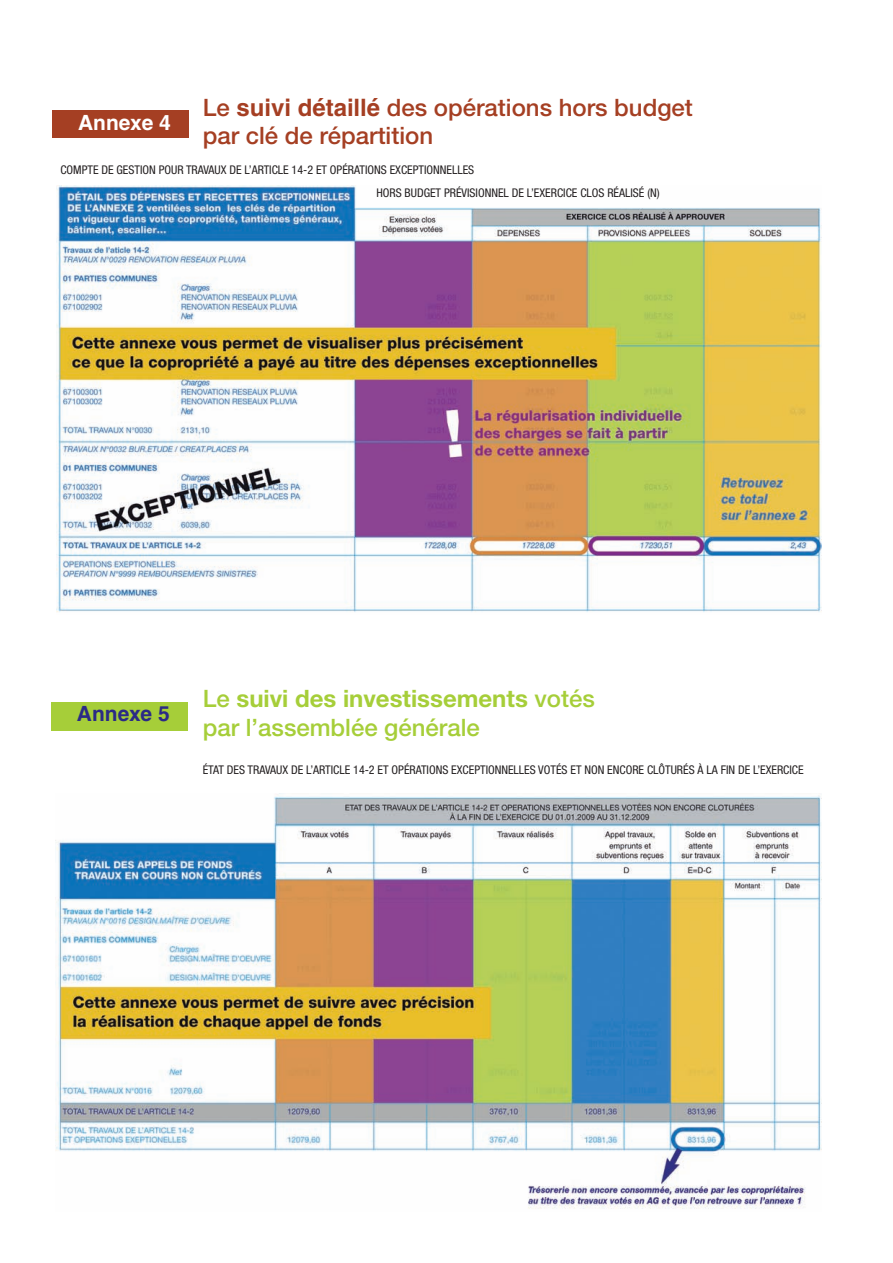
<style>
.page{position:relative;width:893px;height:1263px;background:#fff}
.page>*{position:absolute;margin:0;border:0;box-sizing:border-box;transform-origin:0 0}
.t1{font:500 24px/28.7px "Helvetica Neue";color:#a53f23}
.t2{font:500 24px/28.8px "Helvetica Neue";color:#a6ce39}
.t3{font:700 21px "Helvetica";color:#fff}
.t4{font:700 21px "Helvetica";color:#2b2a86}
.t5{font:condensed 12px "Helvetica Neue";color:#231f20}
.s1{font-family:"Helvetica";font-weight:700}
.s2{font-weight:700}
</style>
<div class="page">
<div style="left:52px;top:111px;width:136px;height:27px;background:#a53f23"></div>
<img style="left:56px;top:186px;width:766px;height:426px">
<img style="left:56px;top:793px;width:765px;height:416px">
<div style="left:51px;top:701px;width:136px;height:29px;background:#a6ce39"></div>
<h1 class="t1" style="left:203px;top:95px;width:492px">Le <span class="s1">suivi détaillé</span> des opérations hors budget par clé de répartition</h1>
<h2 class="t3" style="left:78px;top:114px;width:94px">Annexe 4</h2>
<p class="t5" style="left:60px;top:166px;width:415px">COMPTE DE GESTION POUR TRAVAUX DE L’ARTICLE 14-2 ET OPÉRATIONS EXCEPTIONNELLES</p>
<p class="t5" style="left:376px;top:188px;width:285px">HORS BUDGET PRÉVISIONNEL DE L’EXERCICE CLOS RÉALISÉ (N)</p>
<h2 class="t4" style="left:77px;top:706px;width:94px">Annexe 5</h2>
<h1 class="t2" style="left:203px;top:686px;width:394px">Le <span class="s2">suivi des investissements</span> votés par l’assemblée générale</h1>
<p class="t5" style="left:203px;top:765px;width:602px">ÉTAT DES TRAVAUX DE L’ARTICLE 14-2 ET OPÉRATIONS EXCEPTIONNELLES VOTÉS ET NON ENCORE CLÔTURÉS À LA FIN DE L’EXERCICE</p>
</div>
